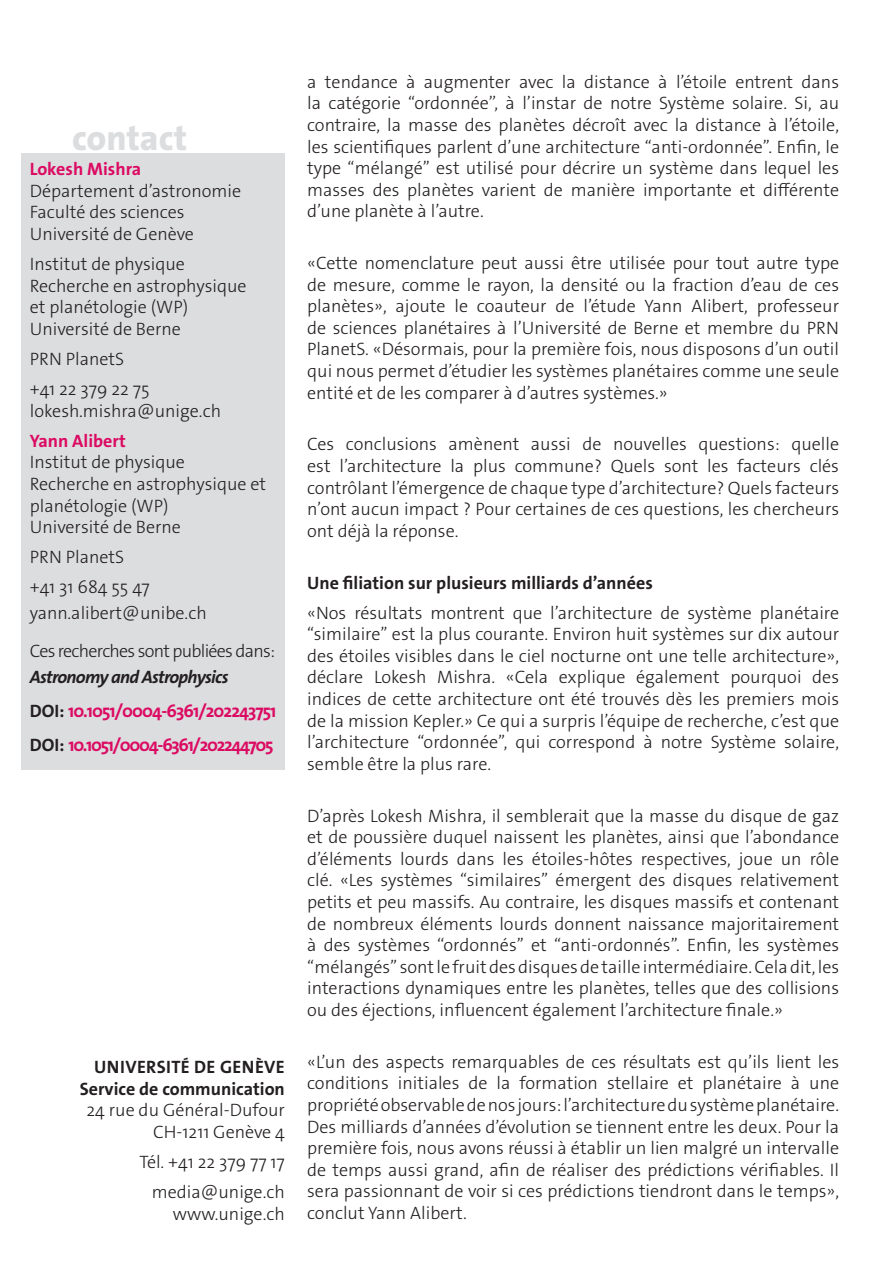
<style>
.page{position:relative;width:893px;height:1263px;background:#fff}
.page>*{position:absolute;margin:0;border:0;box-sizing:border-box;transform-origin:0 0}
._4__texte_courant{font:800 35.7px "The Sans Os F";color:#dcdddf}
._4__texte_courant-2{font:300 18px/21.6px "The Sans Os F";color:#231f20;text-align:justify}
.texte_courant{font:300 18px/21.6px "The Sans Os F";color:#231f20;text-align:right}
._4__texte_courant-3{font:300 18px/25.5px "The Sans Os F";letter-spacing:-.04em;color:#231f20}
._4__texte_courant-4{font:700 18px "The Sans Os F";color:#231f20}
._4__texte_courant-5{font:700 18px "The Sans Os F";letter-spacing:-.05em;color:#db0a62}
._4__texte_courant-6{font:700 18px "The Sans Os F";letter-spacing:-.07em;color:#db0a62}
.texte_courant-2{font:700 18px "The Sans Os F";letter-spacing:.02em;color:#231f20}
.s1{font-weight:700;color:#db0a62}
.s2{font-weight:700;font-style:italic}
.s3{color:#231f20}
.s4{font-weight:700}
</style>
<div class="page">
<div style="left:21px;top:153px;width:264px;height:617px;background:#dcdddf"></div>
<p class="_4__texte_courant" style="left:72px;top:115px;width:116px">contact</p>
<p class="_4__texte_courant-2" style="left:30px;top:158px;width:213px;text-align:left"><span class="s1">Lokesh Mishra<br></span>Département d’astronomie<br>Faculté des sciences<br>Université de Genève</p>
<p class="_4__texte_courant-2" style="left:30px;top:253px;width:218px;text-align:left">Institut de physique<br>Recherche en astrophysique et planétologie (WP)<br>Université de Berne</p>
<p class="_4__texte_courant-2" style="left:30px;top:348px;width:96px">PRN PlanetS</p>
<p class="_4__texte_courant-2" style="left:30px;top:378px;width:193px">+41 22 379 22 75 lokesh.mishra@unige.ch</p>
<p class="_4__texte_courant-2" style="left:30px;top:430px;width:238px;text-align:left"><span class="s1">Yann Alibert<br></span>Institut de physique<br>Recherche en astrophysique et planétologie (WP)<br>Université de Berne</p>
<p class="_4__texte_courant-2" style="left:30px;top:546px;width:96px">PRN PlanetS</p>
<p class="_4__texte_courant-2" style="left:30px;top:575px;width:179px;line-height:25.5px">+41 31 684 55 47 yann.alibert@unibe.ch</p>
<p class="_4__texte_courant-3" style="left:30px;top:639px;width:247px">Ces recherches sont publiées dans:<br><span class="s2">Astronomy and Astrophysics</span></p>
<p class="_4__texte_courant-5" style="left:30px;top:699px;width:248px"><span class="s3">DOI:</span> 10.1051/0004-6361/202243751</p>
<p class="_4__texte_courant-6" style="left:30px;top:733px;width:245px"><span class="s3">DOI:</span> 10.1051/0004-6361/202244705</p>
<p class="texte_courant-2" style="left:94px;top:1055px;width:192px">UNIVERSITÉ DE GENÈVE</p>
<p class="texte_courant" style="left:80px;top:1078px;width:207px"><span class="s4">Service de communication<br></span>24 rue du Général-Dufour<br>CH-1211 Genève 4</p>
<p class="texte_courant" style="left:139px;top:1151px;width:147px">Tél. +41 22 379 77 17</p>
<p class="texte_courant" style="left:152px;top:1181px;width:135px">media@unige.ch www.unige.ch</p>
<p class="_4__texte_courant-2" style="left:307px;top:71px;width:533px">a tendance à augmenter avec la distance à l’étoile entrent dans la catégorie ‘‘ordonnée’’, à l’instar de notre Système solaire. Si, au contraire, la masse des planètes décroît avec la distance à l’étoile, les scientifiques parlent d’une architecture ‘‘anti-ordonnée’’. Enfin, le type ‘‘mélangé’’ est utilisé pour décrire un système dans lequel les masses des planètes varient de manière importante et différente d’une planète à l’autre.</p>
<p class="_4__texte_courant-2" style="left:307px;top:252px;width:533px">«Cette nomenclature peut aussi être utilisée pour tout autre type de mesure, comme le rayon, la densité ou la fraction d’eau de ces planètes», ajoute le coauteur de l’étude Yann Alibert, professeur de sciences planétaires à l’Université de Berne et membre du PRN PlanetS. «Désormais, pour la première fois, nous disposons d’un outil qui nous permet d’étudier les systèmes planétaires comme une seule entité et de les comparer à d’autres systèmes.»</p>
<p class="_4__texte_courant-2" style="left:307px;top:434px;width:533px">Ces conclusions amènent aussi de nouvelles questions: quelle est l’architecture la plus commune? Quels sont les facteurs clés contrôlant l’émergence de chaque type d’architecture? Quels facteurs n’ont aucun impact ? Pour certaines de ces questions, les chercheurs ont déjà la réponse.</p>
<p class="_4__texte_courant-4" style="left:307px;top:571px;width:347px">Une filiation sur plusieurs milliards d’années</p>
<p class="_4__texte_courant-2" style="left:307px;top:602px;width:533px">«Nos résultats montrent que l’architecture de système planétaire ‘‘similaire’’ est la plus courante. Environ huit systèmes sur dix autour des étoiles visibles dans le ciel nocturne ont une telle architecture», déclare Lokesh Mishra. «Cela explique également pourquoi des indices de cette architecture ont été trouvés dès les premiers mois de la mission Kepler.» Ce qui a surpris l’équipe de recherche, c’est que l’architecture ‘‘ordonnée’’, qui correspond à notre Système solaire, semble être la plus rare.</p>
<p class="_4__texte_courant-2" style="left:307px;top:805px;width:533px">D’après Lokesh Mishra, il semblerait que la masse du disque de gaz et de poussière duquel naissent les planètes, ainsi que l’abondance d’éléments lourds dans les étoiles-hôtes respectives, joue un rôle clé. «Les systèmes ‘‘similaires’’ émergent des disques relativement petits et peu massifs. Au contraire, les disques massifs et contenant de nombreux éléments lourds donnent naissance majoritairement à des systèmes ‘‘ordonnés’’ et ‘‘anti-ordonnés’’. Enfin, les systèmes ‘‘mélangés’’ sont le fruit des disques de taille intermédiaire. Cela dit, les interactions dynamiques entre les planètes, telles que des collisions ou des éjections, influencent également l’architecture finale.»</p>
<p class="_4__texte_courant-2" style="left:307px;top:1051px;width:533px">«L’un des aspects remarquables de ces résultats est qu’ils lient les conditions initiales de la formation stellaire et planétaire à une propriété observable de nos jours: l’architecture du système planétaire.<br>Des milliards d’années d’évolution se tiennent entre les deux. Pour la première fois, nous avons réussi à établir un lien malgré un intervalle de temps aussi grand, afin de réaliser des prédictions vérifiables. Il sera passionnant de voir si ces prédictions tiendront dans le temps», conclut Yann Alibert.</p>
</div>
